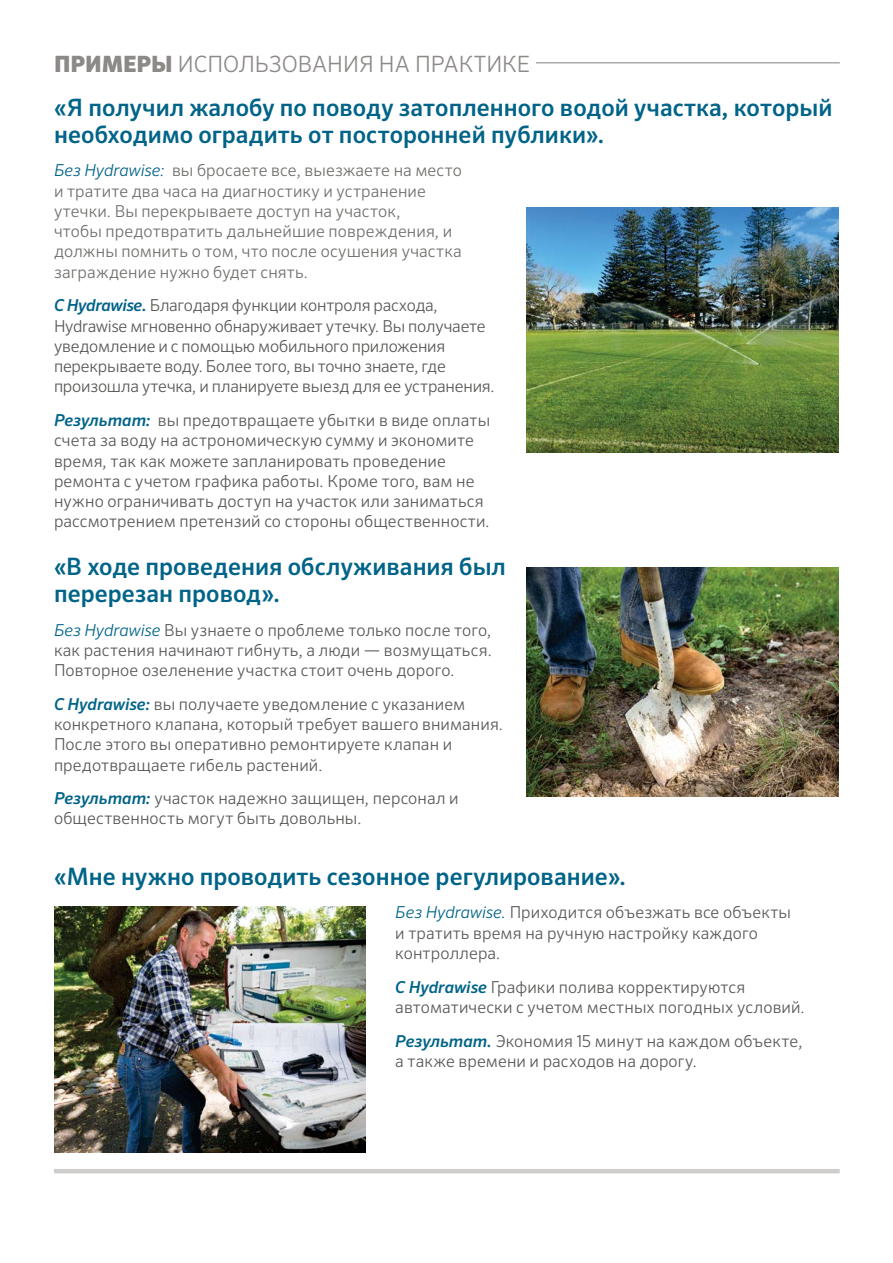
<style>
.page{position:relative;width:893px;height:1263px;background:#fff}
.page>*{position:absolute;margin:0;border:0;box-sizing:border-box;transform-origin:0 0}
.t1{font:500 24px/27px "Sero Pro";color:#006488}
.t2{font:300 22.5px "Sero Pro";color:#8c8987}
.t3{font:300 16.5px/20.2px "Sero Pro";letter-spacing:.005em;color:#585956}
.t4{font:300 16.5px/20.2px "Sero Pro";letter-spacing:.01em;color:#716f6c}
.t5{font:300 16.5px/20.2px "Sero Pro";letter-spacing:.01em;color:#58595b}
.t6{font:300 16.5px/20.2px "Sero Pro";letter-spacing:-.015em;color:#585956}
.s1{font-weight:900}
.s2{font-style:italic;color:#006488}
.s3{font-weight:500;font-style:italic;color:#006488}
</style>
<div class="page">
<hr style="left:54px;top:1169px;width:786px;height:4px;background:#cfcdcb">
<img style="left:54px;top:907px;width:311px;height:245px">
<img style="left:527px;top:207px;width:312px;height:245px">
<img style="left:527px;top:568px;width:312px;height:228px">
<hr style="left:536px;top:62px;width:304px;height:2px;background:#aca9a7">
<h2 class="t2" style="left:54px;top:50px;width:478px"><span class="s1">ПРИМЕРЫ</span> ИСПОЛЬЗОВАНИЯ НА ПРАКТИКЕ</h2>
<h1 class="t1" style="left:54px;top:94px;width:780px">«Я получил жалобу по поводу затопленного водой участка, который необходимо оградить от посторонней публики».</h1>
<p class="t4" style="left:54px;top:160px;width:409px"><span class="s2">Без Hydrawise:</span> вы бросаете все, выезжаете на место и тратите два часа на диагностику и устранение утечки. Вы перекрываете доступ на участок,<br>чтобы предотвратить дальнейшие повреждения, и должны помнить о том, что после осушения участка заграждение нужно будет снять.</p>
<p class="t6" style="left:54px;top:295px;width:442px"><span class="s3">С Hydrawise.</span> Благодаря функции контроля расхода, Hydrawise мгновенно обнаруживает утечку. Вы получаете уведомление и с помощью мобильного приложения перекрываете воду. Более того, вы точно знаете, где произошла утечка, и планируете выезд для ее устранения.</p>
<p class="t3" style="left:54px;top:410px;width:438px"><span class="s3">Результат:</span> вы предотвращаете убытки в виде оплаты счета за воду на астрономическую сумму и экономите время, так как можете запланировать проведение ремонта с учетом графика работы. Кроме того, вам не нужно ограничивать доступ на участок или заниматься рассмотрением претензий со стороны общественности.</p>
<h1 class="t1" style="left:54px;top:553px;width:453px">«В ходе проведения обслуживания был перерезан провод».</h1>
<p class="t5" style="left:54px;top:619px;width:439px;text-align:justify"><span class="s2">Без Hydrawise</span> Вы узнаете о проблеме только после того, как растения начинают гибнуть, а люди — возмущаться.<br>Повторное озеленение участка стоит очень дорого.</p>
<p class="t3" style="left:54px;top:694px;width:451px"><span class="s3">С Hydrawise:</span> вы получаете уведомление с указанием конкретного клапана, который требует вашего внимания.<br>После этого вы оперативно ремонтируете клапан и предотвращаете гибель растений.</p>
<p class="t3" style="left:54px;top:788px;width:406px"><span class="s3">Результат:</span> участок надежно защищен, персонал и общественность могут быть довольны.</p>
<h1 class="t1" style="left:54px;top:862px;width:574px">«Мне нужно проводить сезонное регулирование».</h1>
<p class="t5" style="left:395px;top:902px;width:397px"><span class="s2">Без Hydrawise.</span> Приходится объезжать все объекты и тратить время на ручную настройку каждого контроллера.</p>
<p class="t3" style="left:395px;top:976px;width:411px"><span class="s3">С Hydrawise</span> Графики полива корректируются автоматически с учетом местных погодных условий.</p>
<p class="t3" style="left:395px;top:1030px;width:409px"><span class="s3">Результат.</span> Экономия 15 минут на каждом объекте, а также времени и расходов на дорогу.</p>
</div>
